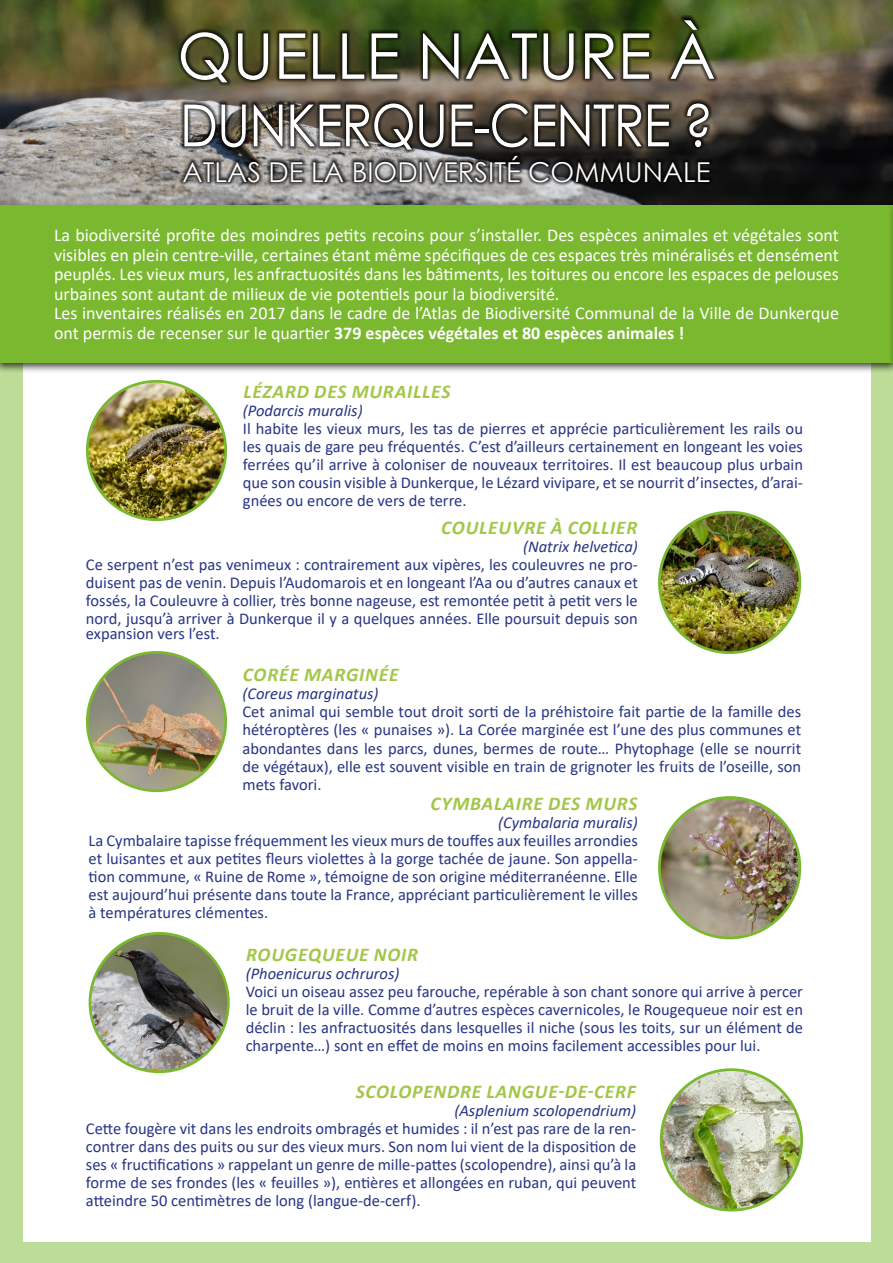
<style>
.page{position:relative;width:893px;height:1263px;background:#fff}
.page>*{position:absolute;margin:0;border:0;box-sizing:border-box;transform-origin:0 0}
.t1{font:63.15px "Century Gothic";color:#fff}
.t2{font:58.2px "Century Gothic";letter-spacing:-.02em;color:#fff;scale:.88 1}
.t3{font:27.45px "Century Gothic";color:#fff}
.t4{font:italic 700 19.5px "Calibri";letter-spacing:.04em;color:#a2c748}
.t5{font:18px/19.5px "Calibri";color:#fff}
.t6{font:16.5px/18px "Calibri";color:#283583;text-align:justify}
.t7{font:italic 16.5px "Calibri";color:#283583}
.s1{font-weight:700}
</style>
<div class="page">
<img style="left:0;top:0;width:893px;height:201px">
<div style="left:0;top:348px;width:893px;height:915px;background:#bcdc97"></div>
<hr style="left:892px;top:348px;width:1px;height:915px;background:#00a8e7">
<div style="left:23px;top:274px;width:847px;height:968px;background:#fff"></div>
<div style="left:0;top:201px;width:893px;height:173px;background:#000;opacity:.75"></div>
<div style="left:0;top:206px;width:893px;height:157px;background:#7ab92f"></div>
<svg style="left:177px;top:15px;width:541px;height:171px;background:#444432"></svg>
<div style="left:888px;top:199px;width:5px;height:174px;background:#000;opacity:.75"></div>
<hr style="left:892px;top:205px;width:1px;height:158px;background:#00a8e7">
<img style="left:659px;top:512px;width:141px;height:141px;border-radius:70px">
<div style="left:658px;top:511px;width:143px;height:143px;border:3px solid #7ab92f;border-radius:50%"></div>
<img style="left:659px;top:797px;width:141px;height:141px;border-radius:70px">
<div style="left:658px;top:796px;width:143px;height:143px;border:3px solid #7ab92f;border-radius:50%"></div>
<img style="left:661px;top:1070px;width:141px;height:140px;border-radius:70px">
<div style="left:660px;top:1068px;width:143px;height:143px;border:3px solid #7ab92f;border-radius:50%"></div>
<img style="left:87px;top:652px;width:139px;height:139px;border-radius:69px">
<div style="left:86px;top:651px;width:141px;height:141px;border:3px solid #7ab92f;border-radius:50%"></div>
<img style="left:90px;top:933px;width:138px;height:139px;border-radius:69px">
<div style="left:89px;top:932px;width:141px;height:141px;border:3px solid #7ab92f;border-radius:50%"></div>
<img style="left:87px;top:381px;width:139px;height:139px;border-radius:69px">
<div style="left:86px;top:380px;width:141px;height:141px;border:3px solid #7ab92f;border-radius:50%"></div>
<h1 class="t1" style="left:177px;top:12px;width:540px">QUELLE NATURE À</h1>
<h2 class="t2" style="left:180px;top:85px;width:607px">DUNKERQUE-CENTRE ?</h2>
<h3 class="t3" style="left:182px;top:152px;width:530px">ATLAS DE LA BIODIVERSITÉ COMMUNALE</h3>
<p class="t5" style="left:54px;top:225px;width:786px">La biodiversité profite des moindres petits recoins pour s’installer. Des espèces animales et végétales sont visibles en plein centre-ville, certaines étant même spécifiques de ces espaces très minéralisés et densément peuplés. Les vieux murs, les anfractuosités dans les bâtiments, les toitures ou encore les espaces de pelouses urbaines sont autant de milieux de vie potentiels pour la biodiversité.<br>Les inventaires réalisés en 2017 dans le cadre de l’Atlas de Biodiversité Communal de la Ville de Dunkerque ont permis de recenser sur le quartier <span class="s1">379 espèces végétales et 80 espèces animales !</span></p>
<p class="t4" style="left:243px;top:377px;width:209px">LÉZARD DES MURAILLES</p>
<p class="t7" style="left:243px;top:399px;width:121px">(Podarcis muralis)</p>
<p class="t6" style="left:243px;top:419px;width:561px">Il habite les vieux murs, les tas de pierres et apprécie particulièrement les rails ou les quais de gare peu fréquentés. C’est d’ailleurs certainement en longeant les voies ferrées qu’il arrive à coloniser de nouveaux territoires. Il est beaucoup plus urbain que son cousin visible à Dunkerque, le Lézard vivipare, et se nourrit d’insectes, d’arai&shy;gnées ou encore de vers de terre.</p>
<p class="t4" style="left:441px;top:514px;width:198px">COULEUVRE À COLLIER</p>
<p class="t7" style="left:523px;top:535px;width:116px">(Natrix helvetica)</p>
<p class="t6" style="left:86px;top:555px;width:553px">Ce serpent n’est pas venimeux : contrairement aux vipères, les couleuvres ne pro&shy;duisent pas de venin. Depuis l’Audomarois et en longeant l’Aa ou d’autres canaux et fossés, la Couleuvre à collier, très bonne nageuse, est remontée petit à petit vers le nord, jusqu’à arriver à Dunkerque il y a quelques années. Elle poursuit depuis son</p>
<p class="t6" style="left:86px;top:624px;width:135px">expansion vers l’est.</p>
<p class="t4" style="left:243px;top:661px;width:157px">CORÉE MARGINÉE</p>
<p class="t7" style="left:242px;top:682px;width:138px">(Coreus marginatus)</p>
<p class="t6" style="left:242px;top:703px;width:560px">Cet animal qui semble tout droit sorti de la préhistoire fait partie de la famille des hétéroptères (les « punaises »). La Corée marginée est l’une des plus communes et abondantes dans les parcs, dunes, bermes de route… Phytophage (elle se nourrit de végétaux), elle est souvent visible en train de grignoter les fruits de l’oseille, son mets favori.</p>
<p class="t4" style="left:431px;top:790px;width:208px">CYMBALAIRE DES MURS</p>
<p class="t7" style="left:498px;top:811px;width:141px">(Cymbalaria muralis)</p>
<p class="t6" style="left:89px;top:831px;width:551px">La Cymbalaire tapisse fréquemment les vieux murs de touffes aux feuilles arrondies et luisantes et aux petites fleurs violettes à la gorge tachée de jaune. Son appella&shy;tion commune, « Ruine de Rome », témoigne de son origine méditerranéenne. Elle est aujourd’hui présente dans toute la France, appréciant particulièrement le villes à températures clémentes.</p>
<p class="t4" style="left:246px;top:941px;width:174px">ROUGEQUEUE NOIR</p>
<p class="t7" style="left:246px;top:962px;width:155px">(Phoenicurus ochruros)</p>
<p class="t6" style="left:246px;top:982px;width:559px">Voici un oiseau assez peu farouche, repérable à son chant sonore qui arrive à percer le bruit de la ville. Comme d’autres espèces cavernicoles, le Rougequeue noir est en déclin : les anfractuosités dans lesquelles il niche (sous les toits, sur un élément de charpente…) sont en effet de moins en moins facilement accessibles pour lui.</p>
<p class="t4" style="left:356px;top:1077px;width:282px">SCOLOPENDRE LANGUE-DE-CERF</p>
<p class="t7" style="left:454px;top:1099px;width:183px">(Asplenium scolopendrium)</p>
<p class="t6" style="left:86px;top:1119px;width:552px">Cette fougère vit dans les endroits ombragés et humides : il n’est pas rare de la ren&shy;contrer dans des puits ou sur des vieux murs. Son nom lui vient de la disposition de ses « fructifications » rappelant un genre de mille-pattes (scolopendre), ainsi qu’à la forme de ses frondes (les « feuilles »), entières et allongées en ruban, qui peuvent atteindre 50 centimètres de long (langue-de-cerf).</p>
</div>
